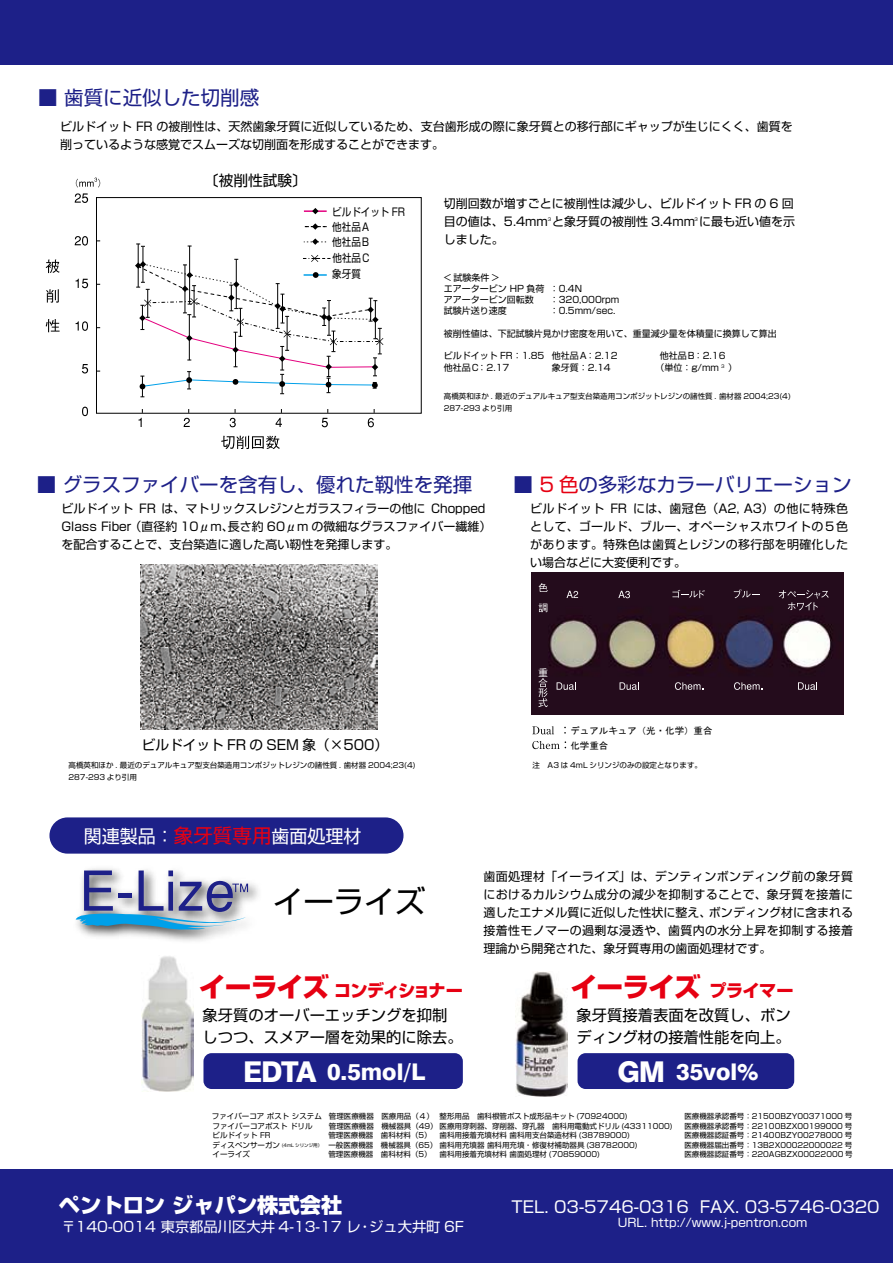
<style>
.page{position:relative;width:893px;height:1263px;background:#fff}
.page>*{position:absolute;margin:0;border:0;box-sizing:border-box;transform-origin:0 0}
.t1{font:30.45px "Shin Go Pro";color:#000}
.t2{font:800 28.65px "Swiss 721 BT";letter-spacing:-.05em;color:#fff}
.t3{font:800 26.7px "Shin Go Pro";letter-spacing:-.03em;color:#e60012}
.t4{font:800 22.95px "Swiss 721 BT";color:#fff}
.t5{font:800 20.85px "Shin Go Pro";color:#fff}
.t6{font:19.5px "Shin Go Pro";color:#1d2088}
.t7{font:18px "Shin Go Pro";color:#fff}
.t8{font:800 17.25px "Shin Go Pro";letter-spacing:-.1em;color:#e60012}
.t9{font:800 17.25px "Shin Go Pro";letter-spacing:-.045em;color:#e60012}
.t10{font:16.05px "Shin Go Pro";color:#fff}
.t11{font:15.3px/21.9px "Shin Go Pro";color:#000}
.t12{font:14.7px "Shin Go Pro";color:#000}
.t13{font:13.95px "Shin Go Pro";color:#fff}
.t14{font:13.65px "Shin Go Pro";color:#000}
.t15{font:12px/18px "Shin Go Pro";color:#000}
.t16{font:12px/18px "Shin Go Pro";letter-spacing:.03em;color:#000;text-align:right}
.t17{font:12px/18px "Shin Go Pro";letter-spacing:.02em;color:#000}
.t18{font:12px "Shin Go Pro";letter-spacing:.04em;color:#000}
.t19{font:11.7px "Shin Go Pro";color:#fff}
.t20{font:10.8px/15.3px "Shin Go Pro";color:#000;scale:.88 1}
.t21{font:9.45px/14.5px "MS Gothic";color:#000}
.t22{font:9px "Shin Go Pro";color:#000}
.t23{font:7.5px/9.4px "Shin Go Pro";color:#000}
.t24{font:4.5px "Shin Go Pro";color:#000}
.s1{font-family:"MS Gothic"}
.s2{color:#e60012}
.s3{font-size:19.5px;color:#e60012}
</style>
<div class="page">
<img style="left:142px;top:956px;width:51px;height:136px">
<img style="left:531px;top:573px;width:313px;height:142px">
<div style="left:0;top:1169px;width:893px;height:93px;background:#1d2088"></div>
<div style="left:0;top:0;width:893px;height:65px;background:#1d2088"></div>
<div style="left:96px;top:197px;width:326px;height:217px;border:1px solid #000"></div>
<hr style="left:304px;top:210px;width:23px;height:2px;background:#e4007f">
<svg style="left:312px;top:208px;width:7px;height:6px"></svg>
<svg style="left:304px;top:223px;width:23px;height:7px"></svg>
<svg style="left:304px;top:238px;width:23px;height:7px"></svg>
<hr style="left:138px;top:244px;width:1px;height:43px;background:#000">
<hr style="left:143px;top:247px;width:1px;height:35px;background:#000">
<svg style="left:136px;top:244px;width:9px;height:3px"></svg>
<hr style="left:189px;top:246px;width:1px;height:58px;background:#000">
<svg style="left:135px;top:255px;width:248px;height:142px"></svg>
<svg style="left:138px;top:409px;width:5px;height:18px"></svg>
<svg style="left:184px;top:409px;width:6px;height:18px"></svg>
<svg style="left:230px;top:409px;width:6px;height:18px"></svg>
<svg style="left:276px;top:409px;width:6px;height:18px"></svg>
<svg style="left:322px;top:409px;width:6px;height:18px"></svg>
<svg style="left:368px;top:409px;width:7px;height:18px"></svg>
<svg style="left:75px;top:193px;width:13px;height:10px"></svg>
<svg style="left:75px;top:236px;width:13px;height:10px"></svg>
<svg style="left:76px;top:279px;width:12px;height:9px"></svg>
<svg style="left:76px;top:321px;width:12px;height:10px"></svg>
<svg style="left:82px;top:364px;width:6px;height:9px"></svg>
<svg style="left:82px;top:407px;width:6px;height:9px"></svg>
<svg style="left:76px;top:178px;width:24px;height:9px"></svg>
<svg style="left:46px;top:260px;width:14px;height:13px"></svg>
<svg style="left:46px;top:289px;width:13px;height:14px"></svg>
<svg style="left:46px;top:319px;width:14px;height:13px"></svg>
<svg style="left:221px;top:436px;width:59px;height:13px"></svg>
<svg style="left:566px;top:591px;width:12px;height:7px"></svg>
<svg style="left:618px;top:591px;width:12px;height:7px"></svg>
<svg style="left:672px;top:590px;width:33px;height:8px"></svg>
<svg style="left:734px;top:589px;width:25px;height:9px"></svg>
<svg style="left:779px;top:590px;width:50px;height:20px"></svg>
<svg style="left:538px;top:583px;width:10px;height:9px"></svg>
<svg style="left:539px;top:604px;width:8px;height:8px"></svg>
<svg style="left:538px;top:668px;width:10px;height:39px"></svg>
<svg style="left:557px;top:682px;width:19px;height:8px"></svg>
<svg style="left:620px;top:682px;width:19px;height:8px"></svg>
<svg style="left:675px;top:682px;width:28px;height:8px"></svg>
<svg style="left:734px;top:682px;width:28px;height:8px"></svg>
<svg style="left:798px;top:682px;width:19px;height:8px"></svg>
<svg style="left:532px;top:726px;width:22px;height:8px"></svg>
<svg style="left:532px;top:741px;width:34px;height:8px"></svg>
<div style="left:49px;top:817px;width:354px;height:37px;background:#1d2088;border-radius:18px"></div>
<div style="left:203px;top:1053px;width:260px;height:36px;background:#1d2088;border-radius:8px"></div>
<div style="left:577px;top:1053px;width:217px;height:36px;background:#1d2088;border-radius:8px"></div>
<img style="left:515px;top:971px;width:52px;height:125px">
<img style="left:141px;top:564px;width:236px;height:165px">
<img style="left:75px;top:868px;width:183px;height:73px">
<svg style="left:76px;top:870px;width:172px;height:60px"></svg>
<h3 class="t6" style="left:38px;top:81px;width:222px">■ 歯質に近似した切削感</h3>
<h3 class="t15" style="left:60px;top:116px;width:734px">ビルドイット FR の被削性は、天然歯象牙質に近似しているため、支台歯形成の際に象牙質との移行部にギャップが生じにくく、歯質を削っているような感覚でスムーズな切削面を形成することができます。</h3>
<h3 class="t12" style="left:204px;top:168px;width:105px">〔被削性試験〔</h3>
<h3 class="t20" style="left:332px;top:203px;width:84px">ビルドイット FR他社品Ａ<br>他社品Ｂ<br>他社品Ｃ</h3>
<h3 class="t20" style="left:332px;top:265px;width:34px">象牙質</h3>
<h3 class="t15" style="left:444px;top:193px;width:353px">切削回数が増すごとに被削性は減少し、ビルドイット FR の 6 回目の値は、5.4mm と象牙質の被削性 3.4mm に最も近い値を示しました。</h3>
<p class="t24" style="left:548px;top:215px;width:5px">3</p>
<p class="t24" style="left:695px;top:215px;width:5px">3</p>
<p class="t22" style="left:444px;top:270px;width:57px">&lt; 試験条件 &lt;</p>
<p class="t22" style="left:444px;top:281px;width:102px">エアータービン HP 負荷</p>
<p class="t22" style="left:444px;top:292px;width:91px">アアータービン回転数</p>
<p class="t22" style="left:550px;top:281px;width:34px">：0.4N</p>
<p class="t22" style="left:550px;top:292px;width:71px">：320,000rpm</p>
<p class="t22" style="left:444px;top:303px;width:64px">試験片送り速度</p>
<p class="t22" style="left:444px;top:326px;width:334px">被削性値は、下記試験片見かけ密度を用いて、重量減少量を体積量に換算して算出</p>
<p class="t22" style="left:694px;top:348px;width:33px">：2.16</p>
<p class="t22" style="left:550px;top:303px;width:67px">：0.5mm/sec.</p>
<p class="t22" style="left:444px;top:348px;width:102px">ビルドイット FR：1.85</p>
<p class="t22" style="left:552px;top:348px;width:37px">他社品Ａ</p>
<p class="t22" style="left:660px;top:348px;width:37px">他社品Ｂ</p>
<p class="t22" style="left:586px;top:348px;width:33px">：2.12</p>
<p class="t22" style="left:444px;top:360px;width:37px">他社品Ｃ</p>
<p class="t22" style="left:478px;top:360px;width:33px">：2.17</p>
<p class="t22" style="left:552px;top:360px;width:60px">象牙質：2.14</p>
<p class="t22" style="left:655px;top:360px;width:65px">（単位：g/mm</p>
<p class="t22" style="left:728px;top:360px;width:10px">(</p>
<p class="t24" style="left:721px;top:362px;width:5px">3</p>
<p class="t23" style="left:444px;top:389px;width:348px;line-height:12px">高橋英和ほか . 最近のデュアルキュア型支台築造用コンポジットレジンの諸性質 . 歯材器 2004;23 4) (<br>287-293 より引用</p>
<h3 class="t6" style="left:37px;top:468px;width:437px">■ グラスファイバーを含有し、優れた靱性を発揮</h3>
<h3 class="t15" style="left:61px;top:498px;width:74px">ビルドイット</h3>
<h3 class="t15" style="left:161px;top:498px;width:265px">は、マトリックスレジンとガラスフィラーの他に</h3>
<h3 class="t15" style="left:431px;top:498px;width:56px">Chopped</h3>
<h3 class="t15" style="left:139px;top:498px;width:18px">FR</h3>
<h3 class="t15" style="left:228px;top:516px;width:265px">長さ約 60<span class="s1">μ</span>m の微細なグラスファイバー繊維(</h3>
<h3 class="t15" style="left:129px;top:516px;width:106px">（直径約 10<span class="s1">μ</span>m、</h3>
<h3 class="t15" style="left:61px;top:516px;width:338px">Glass Fiber<br>を配合することで、支台築造に適した高い靭性を発揮します。</h3>
<h3 class="t6" style="left:513px;top:469px;width:340px">■ <span class="s2">5 色</span>の多彩なカラーバリエーション</h3>
<h3 class="t17" style="left:530px;top:498px;width:320px">ビルドイット<br>として、ゴールド、ブルー、オペーシャスホワイトの５色があります。特殊色は歯質とレジンの移行部を明確化したい場合などに大変便利です。</h3>
<h3 class="t18" style="left:633px;top:498px;width:217px">には、歯冠色（A2, A3）の他に特殊色</h3>
<h3 class="t15" style="left:610px;top:498px;width:18px">FR</h3>
<h3 class="t14" style="left:142px;top:733px;width:248px">ビルドイット FR の SEM 象)×500(</h3>
<p class="t23" style="left:69px;top:758px;width:348px;line-height:12px">高橋英和ほか . 最近のデュアルキュア型支台築造用コンポジットレジンの諸性質 . 歯材器 2004;23 4) (<br>287-293 より引用</p>
<h3 class="t7" style="left:84px;top:821px;width:279px">関連製品：<span class="s3">象牙質専用</span>歯面処理材</h3>
<p class="t21" style="left:570px;top:723px;width:143px">デュアルキュア（光・化学）重合化学重合</p>
<p class="t23" style="left:533px;top:759px;width:171px">注　A3 は 4mL シリンジのみの設定となります。</p>
<h1 class="t1" style="left:273px;top:876px;width:154px">イーライズ</h1>
<h3 class="t3" style="left:199px;top:966px;width:132px">イーライズ</h3>
<h3 class="t8" style="left:334px;top:977px;width:130px">コンディショナー</h3>
<h3 class="t16" style="left:483px;top:866px;width:371px">歯面処理材「イーライズ」は、デンティンボンディング前の象牙質におけるカルシウム成分の減少を抑制することで、象牙質を接着にボンディング材に含まれる</h3>
<h3 class="t15" style="left:483px;top:902px;width:371px">適したエナメル質に近似した性状に整え、<br>接着性モノマーの過剰な浸透や、歯質内の水分上昇を抑制する接着理論から開発された、象牙質専用の歯面処理材です。</h3>
<h3 class="t3" style="left:570px;top:966px;width:132px">イーライズ</h3>
<h3 class="t9" style="left:710px;top:977px;width:86px">プライマー</h3>
<h3 class="t11" style="left:203px;top:1002px;width:262px">象牙質のオーバーエッチングを抑制しつつ、スメアー層を効果的に除去。</h3>
<h3 class="t11" style="left:577px;top:1002px;width:216px">象牙質接着表面を改質し、ボンディング材の接着性能を向上。</h3>
<h2 class="t2" style="left:618px;top:1054px;width:49px">GM</h2>
<h2 class="t2" style="left:243px;top:1054px;width:75px">EDTA</h2>
<p class="t23" style="left:212px;top:1111px;width:111px">ファイバーコアポストシステムファイバーコアポストドリル<br>ビルドイット FR</p>
<p class="t24" style="left:282px;top:1141px;width:42px">4( mL シリンジ用(</p>
<h3 class="t4" style="left:327px;top:1058px;width:100px">0.5mol L/</h3>
<h3 class="t4" style="left:676px;top:1058px;width:84px">35vol%</h3>
<p class="t23" style="left:440px;top:1111px;width:189px">整形用品　歯科根管ポスト成形品キット )70924000(</p>
<p class="t23" style="left:440px;top:1130px;width:192px">歯科用接着充填材料歯科用支台築造材料 )38789000(</p>
<p class="t23" style="left:440px;top:1149px;width:162px">歯科用接着充填材料歯面処理材 )70859000(</p>
<p class="t23" style="left:329px;top:1111px;width:106px">管理医療機器　医療用品)４(</p>
<p class="t23" style="left:328px;top:1130px;width:311px">管理医療機器　歯科材料)5(<br>一般医療機器　機械器具)65( 歯科用充填器歯科用充填・修復材補助器具 )38782000(管理医療機器　歯科材料)5(</p>
<p class="t23" style="left:684px;top:1111px;width:170px;text-align:justify">医療機器承認番号：21500BZY00371000 号医療機器承認番号：22100BZX00199000 号医療機器認証番号：21400BZY00278000 号医療機器届出番号：13B2X00022000022 号医療機器認証番号：220AGBZX00022000 号</p>
<p class="t23" style="left:329px;top:1120px;width:345px">管理医療機器　機械器具)49( 医療用穿刺器、穿削器、穿孔器　歯科用電動式ドリル )43311000(</p>
<p class="t23" style="left:213px;top:1139px;width:69px">ディスペンサーガンイーライズ</p>
<h3 class="t5" style="left:59px;top:1188px;width:285px">ペントロンジャパン株式会社</h3>
<h3 class="t10" style="left:512px;top:1193px;width:179px">TEL. 03-5746-0316</h3>
<h3 class="t10" style="left:700px;top:1193px;width:181px">FAX. 03-5746-0320</h3>
<h3 class="t13" style="left:369px;top:1216px;width:96px">ジュ大井町 6F</h3>
<h3 class="t13" style="left:61px;top:1216px;width:301px">〒140-0014 東京都品川区大井 4-13-17 レ</h3>
<h3 class="t13" style="left:358px;top:1216px;width:16px">・</h3>
<h3 class="t19" style="left:618px;top:1212px;width:191px">URL. http://www -j. pentron.com</h3>
</div>
